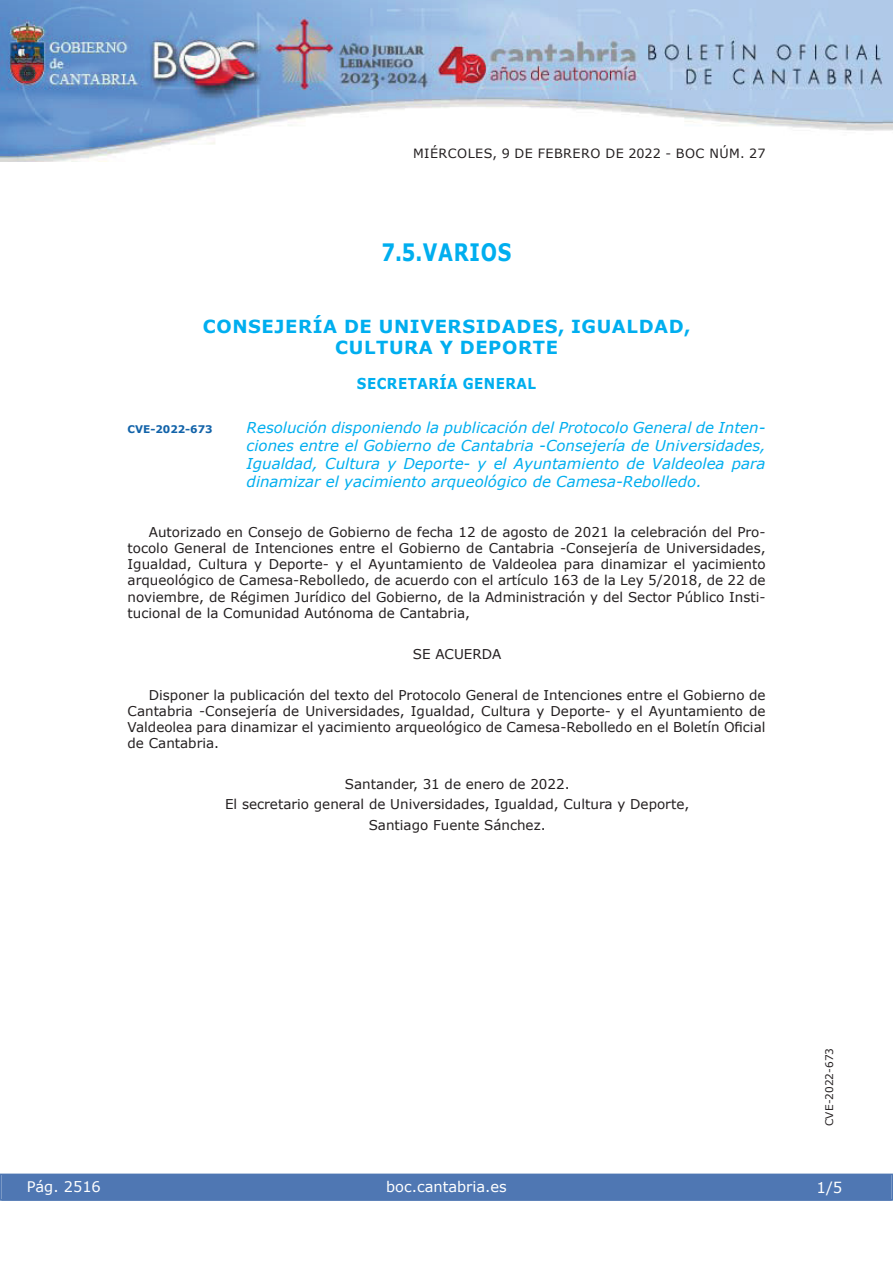
<style>
.page{position:relative;width:893px;height:1263px;background:#fff}
.page>*{position:absolute;margin:0;border:0;box-sizing:border-box;transform-origin:0 0}
.t1{font:700 24px "Verdana";letter-spacing:.035em;color:#00aeef;scale:.8 1}
.t2{font:700 18px/21px "Verdana";letter-spacing:.035em;color:#00aeef;text-align:center}
.t3{font:italic 15px/18px "Verdana";color:#00aeef;text-align:justify}
.t4{font:700 15px "Verdana";letter-spacing:.035em;color:#00aeef;scale:.9 1}
.t5{font:15px "Verdana";color:#fff}
.t6{font:14.55px "Verdana";color:#fff}
.t7{font:13.5px/16.2px "Verdana";color:#231f20;text-align:justify}
.t8{font:12.75px "Verdana";letter-spacing:.035em;color:#231f20}
.t9{font:10.5px "Verdana";color:#231f20}
.t10{font:700 10.5px "Verdana";color:#1263a9}
</style>
<div class="page">
<img style="left:0;top:0;width:893px;height:161px">
<div style="left:1px;top:1174px;width:890px;height:27px;background:#4f77b3"></div>
<div style="left:0;top:1174px;width:893px;height:27px;border:1px solid #4f77b3"></div>
<p class="t8" style="left:413px;top:145px;width:354px">MIÉRCOLES, 9 DE FEBRERO DE 2022 - BOC NÚM. 27</p>
<h1 class="t1" style="left:381px;top:237px;width:164px">7.5.VARIOS</h1>
<h2 class="t2" style="left:203px;top:315px;width:489px">CONSEJERÍA DE UNIVERSIDADES, IGUALDAD,<br>CULTURA Y DEPORTE</h2>
<p class="t4" style="left:357px;top:374px;width:201px">SECRETARÍA GENERAL</p>
<p class="t10" style="left:128px;top:422px;width:87px">CVE-2022-673</p>
<p class="t3" style="left:247px;top:418px;width:520px">Resolución disponiendo la publicación del Protocolo General de Inten&shy;ciones entre el Gobierno de Cantabria -Consejería de Universidades, Igualdad, Cultura y Deporte- y el Ayuntamiento de Valdeolea para dinamizar el yacimiento arqueológico de Camesa-Rebolledo.</p>
<p class="t7" style="left:128px;top:523px;width:639px;text-indent:21px">Autorizado en Consejo de Gobierno de fecha 12 de agosto de 2021 la celebración del Pro&shy;tocolo General de Intenciones entre el Gobierno de Cantabria -Consejería de Universidades, Igualdad, Cultura y Deporte- y el Ayuntamiento de Valdeolea para dinamizar el yacimiento arqueológico de Camesa-Rebolledo, de acuerdo con el artículo 163 de la Ley 5/2018, de 22 de noviembre, de Régimen Jurídico del Gobierno, de la Administración y del Sector Público Insti&shy;tucional de la Comunidad Autónoma de Cantabria,</p>
<p class="t7" style="left:413px;top:645px;width:90px">SE ACUERDA</p>
<p class="t7" style="left:128px;top:686px;width:639px;text-indent:21px">Disponer la publicación del texto del Protocolo General de Intenciones entre el Gobierno de Cantabria -Consejería de Universidades, Igualdad, Cultura y Deporte- y el Ayuntamiento de Valdeolea para dinamizar el yacimiento arqueológico de Camesa-Rebolledo en el Boletín Oficial de Cantabria.</p>
<p class="t7" style="left:225px;top:773px;width:466px;line-height:20.4px;text-align:center">Santander, 31 de enero de 2022.<br>El secretario general de Universidades, Igualdad, Cultura y Deporte,<br>Santiago Fuente Sánchez.</p>
<p class="t6" style="left:27px;top:1177px;width:76px">Pág. 2516</p>
<p class="t6" style="left:386px;top:1178px;width:122px">boc.cantabria.es</p>
<p class="t9" style="left:823px;top:1126px;width:80px;rotate:-90deg">CVE-2022-673</p>
<p class="t5" style="left:816px;top:1178px;width:27px">1/5</p>
</div>
